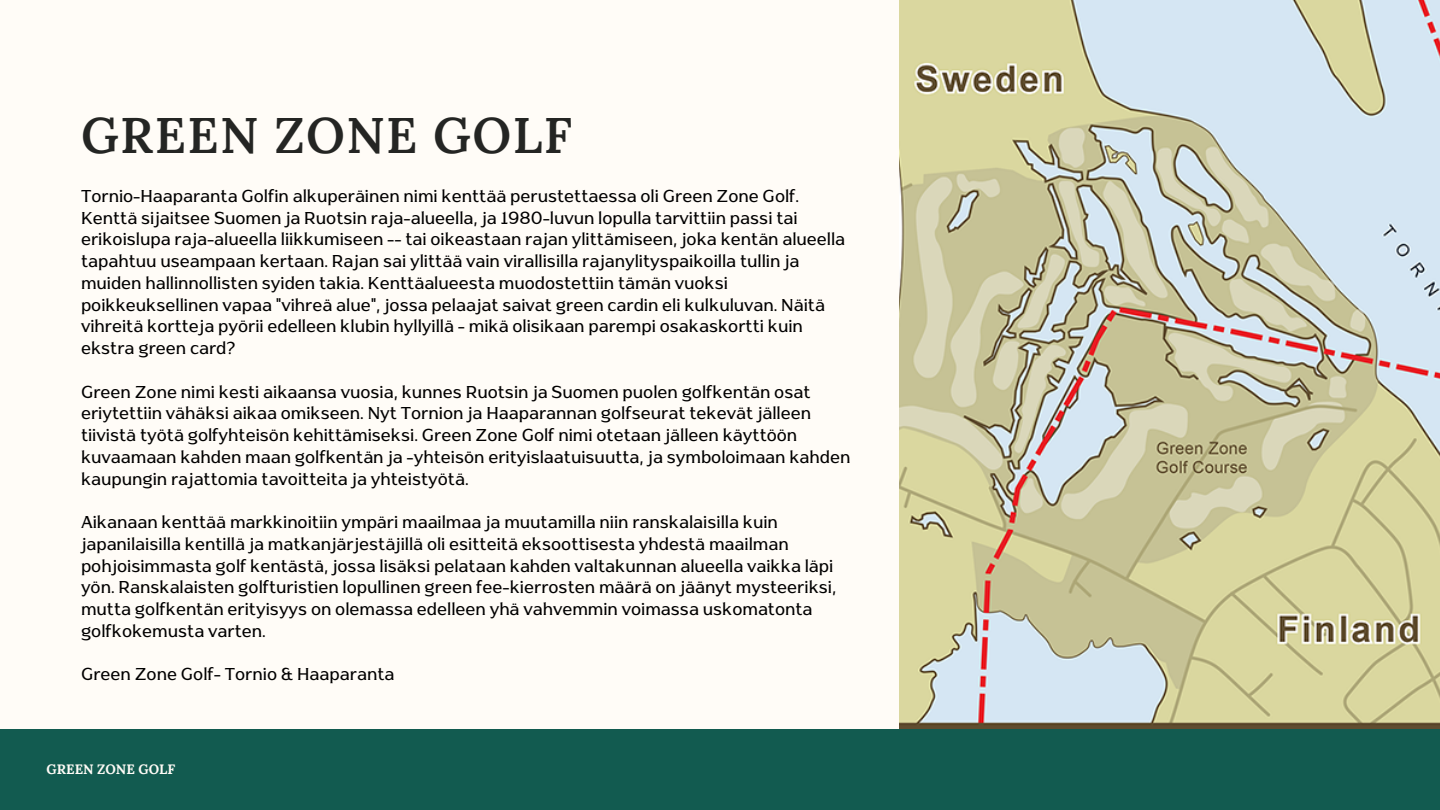
<style>
.page{position:relative;width:1440px;height:810px;background:#fffcf7}
.page>*{position:absolute;margin:0;border:0;box-sizing:border-box;transform-origin:0 0}
.t1{font:600 50px "Lora";letter-spacing:.03em;color:#242523}
.t2{font:16px/21.8px "Naveid";color:#000}
.t3{font:700 13.6px "Lora";color:#fffcf7}
</style>
<div class="page">
<div style="left:0;top:729px;width:1440px;height:81px;background:#125b50"></div>
<img style="left:899px;top:0;width:541px;height:729px">
<p class="t1" style="left:81px;top:103px;width:493px">GREEN ZONE GOLF</p>
<p class="t2" style="left:81px;top:187px;width:766px">Tornio-Haaparanta Golfin alkuperäinen nimi kenttää perustettaessa oli Green Zone Golf.<br>Kenttä sijaitsee Suomen ja Ruotsin raja-alueella, ja 1980-luvun lopulla tarvittiin passi tai erikoislupa raja-alueella liikkumiseen -- tai oikeastaan rajan ylittämiseen, joka kentän alueella tapahtuu useampaan kertaan. Rajan sai ylittää vain virallisilla rajanylityspaikoilla tullin ja muiden hallinnollisten syiden takia. Kenttäalueesta muodostettiin tämän vuoksi poikkeuksellinen vapaa "vihreä alue", jossa pelaajat saivat green cardin eli kulkuluvan. Näitä vihreitä kortteja pyörii edelleen klubin hyllyillä - mikä olisikaan parempi osakaskortti kuin ekstra green card?</p>
<p class="t2" style="left:81px;top:383px;width:771px">Green Zone nimi kesti aikaansa vuosia, kunnes Ruotsin ja Suomen puolen golfkentän osat eriytettiin vähäksi aikaa omikseen. Nyt Tornion ja Haaparannan golfseurat tekevät jälleen tiivistä työtä golfyhteisön kehittämiseksi. Green Zone Golf nimi otetaan jälleen käyttöön kuvaamaan kahden maan golfkentän ja -yhteisön erityislaatuisuutta, ja symboloimaan kahden kaupungin rajattomia tavoitteita ja yhteistyötä.</p>
<p class="t2" style="left:81px;top:513px;width:757px">Aikanaan kenttää markkinoitiin ympäri maailmaa ja muutamilla niin ranskalaisilla kuin japanilaisilla kentillä ja matkanjärjestäjillä oli esitteitä eksoottisesta yhdestä maailman pohjoisimmasta golf kentästä, jossa lisäksi pelataan kahden valtakunnan alueella vaikka läpi yön. Ranskalaisten golfturistien lopullinen green fee-kierrosten määrä on jäänyt mysteeriksi, mutta golfkentän erityisyys on olemassa edelleen yhä vahvemmin voimassa uskomatonta golfkokemusta varten.</p>
<p class="t2" style="left:81px;top:666px;width:315px">Green Zone Golf- Tornio &amp; Haaparanta</p>
<p class="t3" style="left:47px;top:761px;width:130px">GREEN ZONE GOLF</p>
</div>
